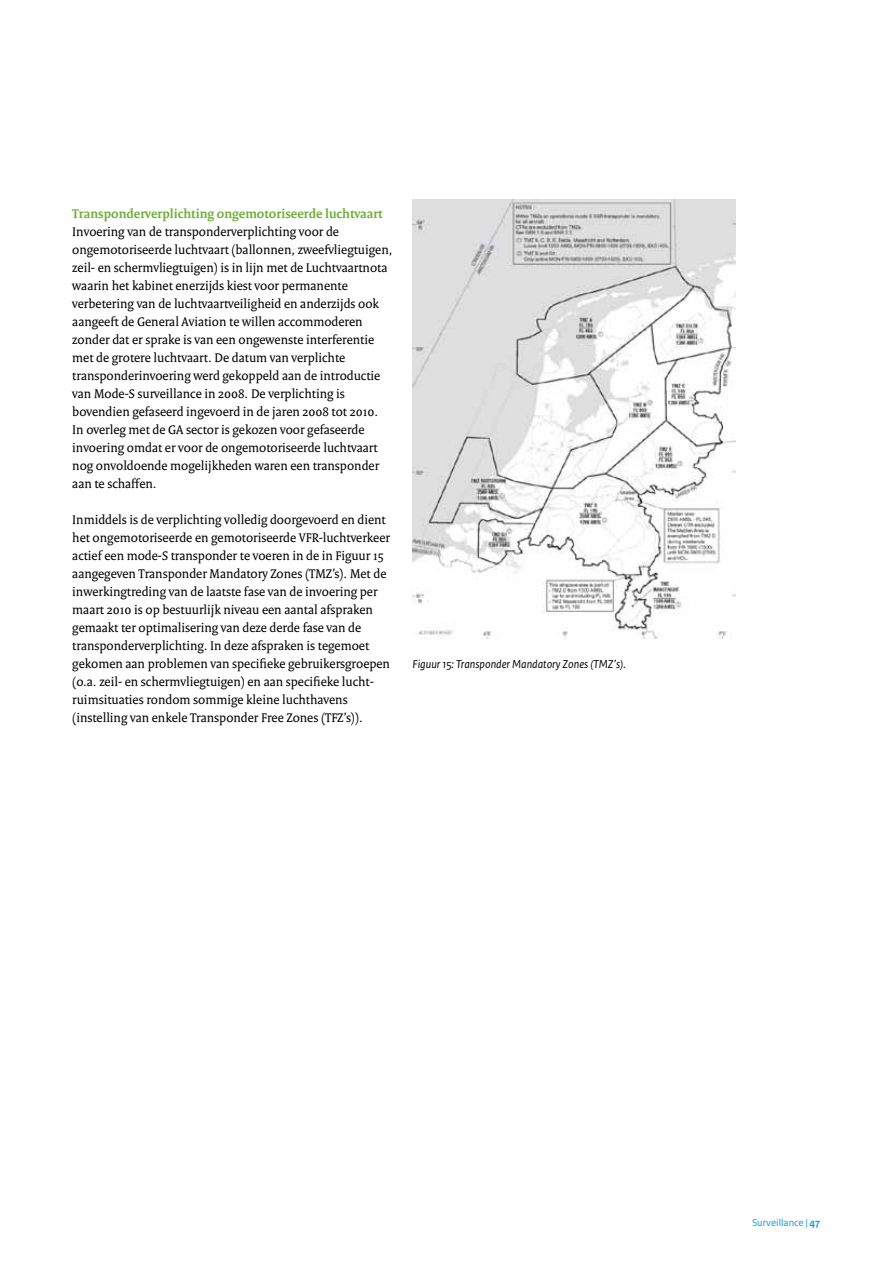
<style>
.page{position:relative;width:893px;height:1263px;background:#fff}
.page>*{position:absolute;margin:0;border:0;box-sizing:border-box;transform-origin:0 0}
.t1{font:13.5px/18px "Rijksoverheid Serif";color:#000}
.t2{font:700 13.5px "Rijksoverheid Serif";color:#6fae37}
.t3{font:italic 12px "Rijksoverheid Sans Text";color:#000}
.t4{font:10.5px "Rijksoverheid Sans Text";color:#009ede}
.s1{font-weight:700}
</style>
<div class="page">
<img style="left:412px;top:200px;width:324px;height:439px">
<p class="t2" style="left:72px;top:205px;width:312px">Transponderverplichting ongemotoriseerde luchtvaart</p>
<p class="t1" style="left:72px;top:222px;width:322px">Invoering van de transponderverplichting voor de ongemotoriseerde luchtvaart (ballonnen, zweefvliegtuigen, zeil- en schermvliegtuigen) is in lijn met de Luchtvaartnota waarin het kabinet enerzijds kiest voor permanente verbetering van de luchtvaartveiligheid en anderzijds ook aangeeft de General Aviation te willen accommoderen zonder dat er sprake is van een ongewenste interferentie met de grotere luchtvaart. De datum van verplichte transponderinvoering werd gekoppeld aan de introductie van Mode-S surveillance in 2008. De verplichting is bovendien gefaseerd ingevoerd in de jaren 2008 tot 2010.<br>In overleg met de GA sector is gekozen voor gefaseerde invoering omdat er voor de ongemotoriseerde luchtvaart nog onvoldoende mogelijkheden waren een transponder aan te schaffen.</p>
<p class="t1" style="left:72px;top:510px;width:319px">Inmiddels is de verplichting volledig doorgevoerd en dient het ongemotoriseerde en gemotoriseerde VFR-luchtverkeer actief een mode-S transponder te voeren in de in Figuur 15 aangegeven Transponder Mandatory Zones (TMZ’s). Met de inwerkingtreding van de laatste fase van de invoering per maart 2010 is op bestuurlijk niveau een aantal afspraken gemaakt ter optimalisering van deze derde fase van de transponderverplichting. In deze afspraken is tegemoet gekomen aan problemen van specifieke gebruikersgroepen (o.a. zeil- en schermvliegtuigen) en aan specifieke lucht&shy;ruimsituaties rondom sommige kleine luchthavens (instelling van enkele Transponder Free Zones (TFZ’s)).</p>
<p class="t3" style="left:412px;top:657px;width:215px">Figuur 15: Transponder Mandatory Zones (TMZ’s).</p>
<p class="t4" style="left:752px;top:1216px;width:70px">Surveillance | <span class="s1">47</span></p>
</div>
